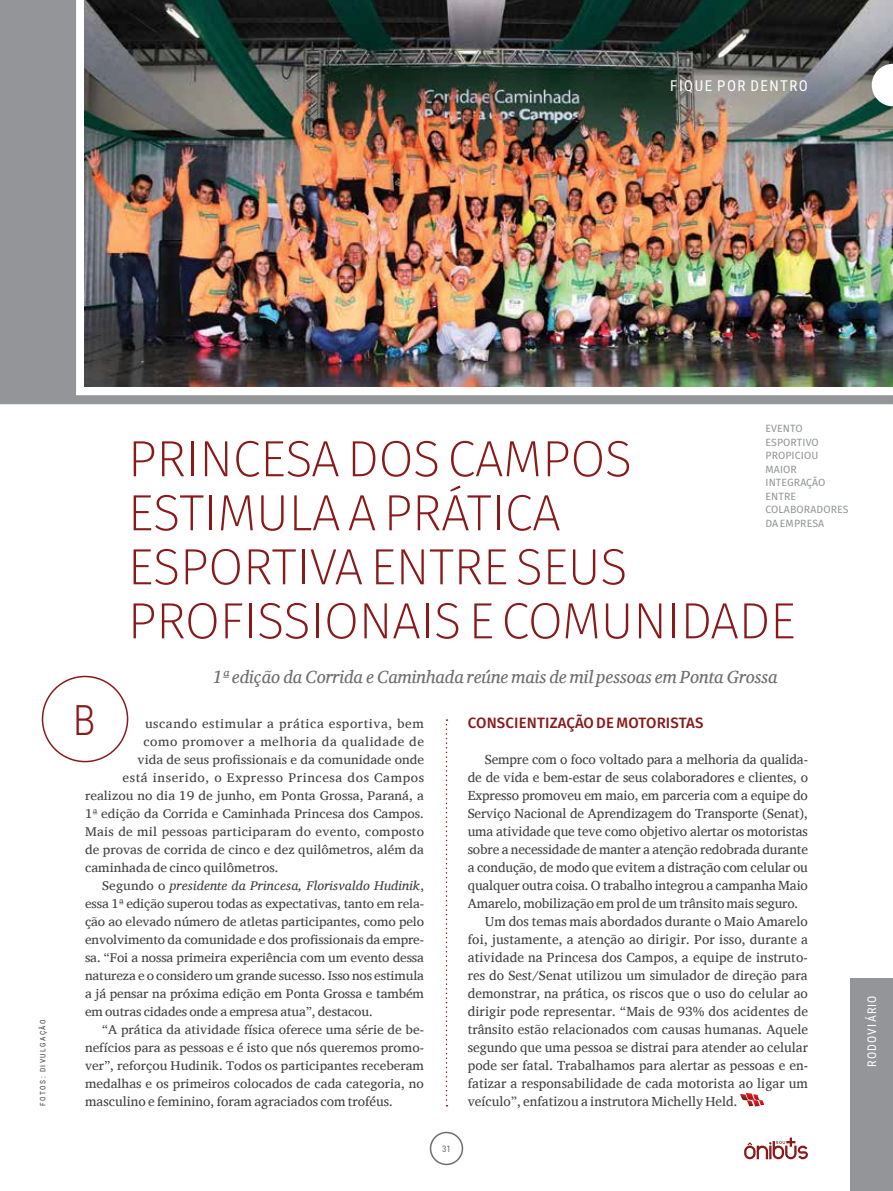
<style>
.page{position:relative;width:893px;height:1191px;background:#fff}
.page>*{position:absolute;margin:0;border:0;box-sizing:border-box;transform-origin:0 0}
.t1{font:200 51px "Fira Sans";color:#891a1c}
.t2{font:300 42px "Roboto Condensed";color:#891a1c}
.t3{font:italic 18px "Charis SIL";color:#6d6e71}
.t4{font:500 15px "Fira Sans";letter-spacing:.01em;color:#891a1c}
.t5{font:15px "Roboto Condensed";color:#fff}
.t6{font:13.5px "Charis SIL";color:#414042}
.t7{font:13.35px "Charis SIL";color:#414042}
.t8{font:12.9px "Charis SIL";color:#414042;scale:1.04 1}
.t9{font:italic 12.9px "Charis SIL";letter-spacing:.01em;color:#414042;scale:1.04 1}
.t10{font:12.9px "Charis SIL";letter-spacing:.045em;color:#414042;scale:1.04 1}
.t11{font:12.9px "Charis SIL";letter-spacing:.04em;color:#414042;scale:1.04 1}
.t12{font:12.9px "Charis SIL";letter-spacing:.035em;color:#414042;scale:1.04 1}
.t13{font:12px "Roboto Condensed";color:#fff}
.t14{font:10.5px/13.5px "Fira Sans";letter-spacing:.01em;color:#939598}
.t15{font:9px "Roboto Condensed";color:#6d6e71}
.t16{font:7.5px "Roboto Condensed";color:#414042}
.s1{font-style:normal}
</style>
<div class="page">
<svg style="left:740px;top:1092px;width:24px;height:14px"></svg>
<svg style="left:446px;top:719px;width:1px;height:387px"></svg>
<div style="left:42px;top:676px;width:86px;height:86px;border:2px solid #891a1c;border-radius:50%"></div>
<div style="left:850px;top:978px;width:43px;height:213px;background:#939598"></div>
<img style="left:0;top:0;width:893px;height:404px">
<svg style="left:872px;top:64px;width:21px;height:42px"></svg>
<div style="left:430px;top:1131px;width:33px;height:34px;border:2px solid #6d6e71;border-radius:50%"></div>
<svg style="left:744px;top:1137px;width:64px;height:22px"></svg>
<p class="t5" style="left:670px;top:75px;width:57px">FIQUE POR</p>
<p class="t5" style="left:751px;top:75px;width:21px">DENTRO</p>
<p class="t16" style="left:37px;top:1106px;width:88px;rotate:-90deg">FOTOS: DIVULGAÇÃO</p>
<p class="t14" style="left:765px;top:421px;width:85px">EVENTO<br>ESPORTIVO<br>PROPICIOU<br>MAIOR<br>INTEGRAÇÃO<br>ENTRE<br>COLABORADORES<br>DA EMPRESA</p>
<h1 class="t1" style="left:128px;top:423px;width:55px">PRINCESA</h1>
<h1 class="t1" style="left:347px;top:423px;width:30px">DOS</h1>
<h1 class="t1" style="left:447px;top:423px;width:60px">CAMPOS</h1>
<h1 class="t1" style="left:128px;top:477px;width:27px">ESTIMULA</h1>
<h1 class="t1" style="left:348px;top:477px;width:62px">APRÁTICA</h1>
<h1 class="t1" style="left:128px;top:531px;width:27px">ESPORTIVA</h1>
<h1 class="t1" style="left:370px;top:531px;width:27px">ENTRE</h1>
<h1 class="t1" style="left:516px;top:531px;width:28px">SEUS</h1>
<h1 class="t1" style="left:128px;top:585px;width:26px">PROFISSIONAIS</h1>
<h1 class="t1" style="left:468px;top:585px;width:63px">E COMUNIDADE</h1>
<h3 class="t3" style="left:213px;top:666px;width:566px">1ª edição da Corrida e Caminhada reúne mais de mil pessoas em Ponta Grossa</h3>
<h2 class="t2" style="left:73px;top:690px;width:24px">B</h2>
<p class="t11" style="left:145px;top:716px;width:270px">uscando estimular a prática esportiva, bem</p>
<p class="t12" style="left:144px;top:734px;width:271px">como promover a melhoria da qualidade de</p>
<p class="t8" style="left:138px;top:752px;width:277px">vida de seus profissionais e da comunidade onde</p>
<p class="t10" style="left:123px;top:770px;width:291px">está inserido, o Expresso Princesa dos Campos</p>
<p class="t8" style="left:85px;top:788px;width:327px">realizou no dia 19 de junho, em Ponta Grossa, Paraná, a</p>
<p class="t8" style="left:85px;top:806px;width:327px">1ª edição da Corrida e Caminhada Princesa dos Campos.</p>
<p class="t8" style="left:85px;top:824px;width:328px">Mais de mil pessoas participaram do evento, composto</p>
<p class="t8" style="left:85px;top:842px;width:327px">de provas de corrida de cinco e dez quilômetros, além da</p>
<p class="t8" style="left:85px;top:860px;width:188px">caminhada de cinco quilômetros.</p>
<p class="t9" style="left:102px;top:878px;width:311px"><span class="s1">Segundo o</span> presidente da Princesa, Florisvaldo Hudinik<span class="s1">,</span></p>
<p class="t8" style="left:85px;top:896px;width:327px">essa 1ª edição superou todas as expectativas, tanto em rela-</p>
<p class="t8" style="left:85px;top:914px;width:328px">ção ao elevado número de atletas participantes, como pelo</p>
<p class="t8" style="left:85px;top:932px;width:327px">envolvimento da comunidade e dos profissionais da empre-</p>
<p class="t8" style="left:85px;top:950px;width:327px">sa. “Foi a nossa primeira experiência com um evento dessa</p>
<p class="t8" style="left:85px;top:968px;width:327px">natureza e o considero um grande sucesso. Isso nos estimula</p>
<p class="t8" style="left:85px;top:986px;width:327px">a já pensar na próxima edição em Ponta Grossa e também</p>
<p class="t8" style="left:85px;top:1004px;width:278px">em outras cidades onde a empresa atua”, destacou.</p>
<p class="t8" style="left:102px;top:1022px;width:311px">“A prática da atividade física oferece uma série de be-</p>
<p class="t8" style="left:85px;top:1040px;width:327px">nefícios para as pessoas e é isto que nós queremos promo-</p>
<p class="t8" style="left:85px;top:1058px;width:327px">ver”, reforçou Hudinik. Todos os participantes receberam</p>
<p class="t8" style="left:85px;top:1076px;width:327px">medalhas e os primeiros colocados de cada categoria, no</p>
<p class="t7" style="left:85px;top:1094px;width:309px">masculino e feminino, foram agraciados com troféus.</p>
<p class="t15" style="left:442px;top:1142px;width:10px">31</p>
<p class="t4" style="left:468px;top:711px;width:237px">CONSCIENTIZAÇÃO DE MOTORISTAS</p>
<p class="t6" style="left:485px;top:752px;width:325px">Sempre com o foco voltado para a melhoria da qualida-</p>
<p class="t6" style="left:468px;top:770px;width:342px">de de vida e bem-estar de seus colaboradores e clientes, o</p>
<p class="t6" style="left:468px;top:788px;width:342px">Expresso promoveu em maio, em parceria com a equipe do</p>
<p class="t6" style="left:468px;top:806px;width:342px">Serviço Nacional de Aprendizagem do Transporte (Senat),</p>
<p class="t6" style="left:468px;top:824px;width:342px">uma atividade que teve como objetivo alertar os motoristas</p>
<p class="t6" style="left:468px;top:842px;width:342px">sobre a necessidade de manter a atenção redobrada durante</p>
<p class="t6" style="left:468px;top:859px;width:342px">a condução, de modo que evitem a distração com celular ou</p>
<p class="t6" style="left:468px;top:877px;width:342px">qualquer outra coisa. O trabalho integrou a campanha Maio</p>
<p class="t6" style="left:468px;top:895px;width:332px">Amarelo, mobilização em prol de um trânsito mais seguro.</p>
<p class="t6" style="left:485px;top:913px;width:325px">Um dos temas mais abordados durante o Maio Amarelo</p>
<p class="t6" style="left:468px;top:931px;width:342px">foi, justamente, a atenção ao dirigir. Por isso, durante a</p>
<p class="t6" style="left:468px;top:949px;width:341px">atividade na Princesa dos Campos, a equipe de instruto-</p>
<p class="t6" style="left:468px;top:967px;width:342px">res do Sest/Senat utilizou um simulador de direção para</p>
<p class="t6" style="left:468px;top:985px;width:342px">demonstrar, na prática, os riscos que o uso do celular ao</p>
<p class="t6" style="left:468px;top:1003px;width:342px">dirigir pode representar. “Mais de 93% dos acidentes de</p>
<p class="t6" style="left:468px;top:1021px;width:342px">trânsito estão relacionados com causas humanas. Aquele</p>
<p class="t6" style="left:468px;top:1039px;width:342px">segundo que uma pessoa se distrai para atender ao celular</p>
<p class="t6" style="left:468px;top:1057px;width:342px">pode ser fatal. Trabalhamos para alertar as pessoas e en-</p>
<p class="t6" style="left:468px;top:1075px;width:342px">fatizar a responsabilidade de cada motorista ao ligar um</p>
<p class="t6" style="left:468px;top:1093px;width:271px">veículo”, enfatizou a instrutora Michelly Held.</p>
<p class="t13" style="left:863px;top:1067px;width:72px;rotate:-90deg">RODOVIÁRIO</p>
</div>
